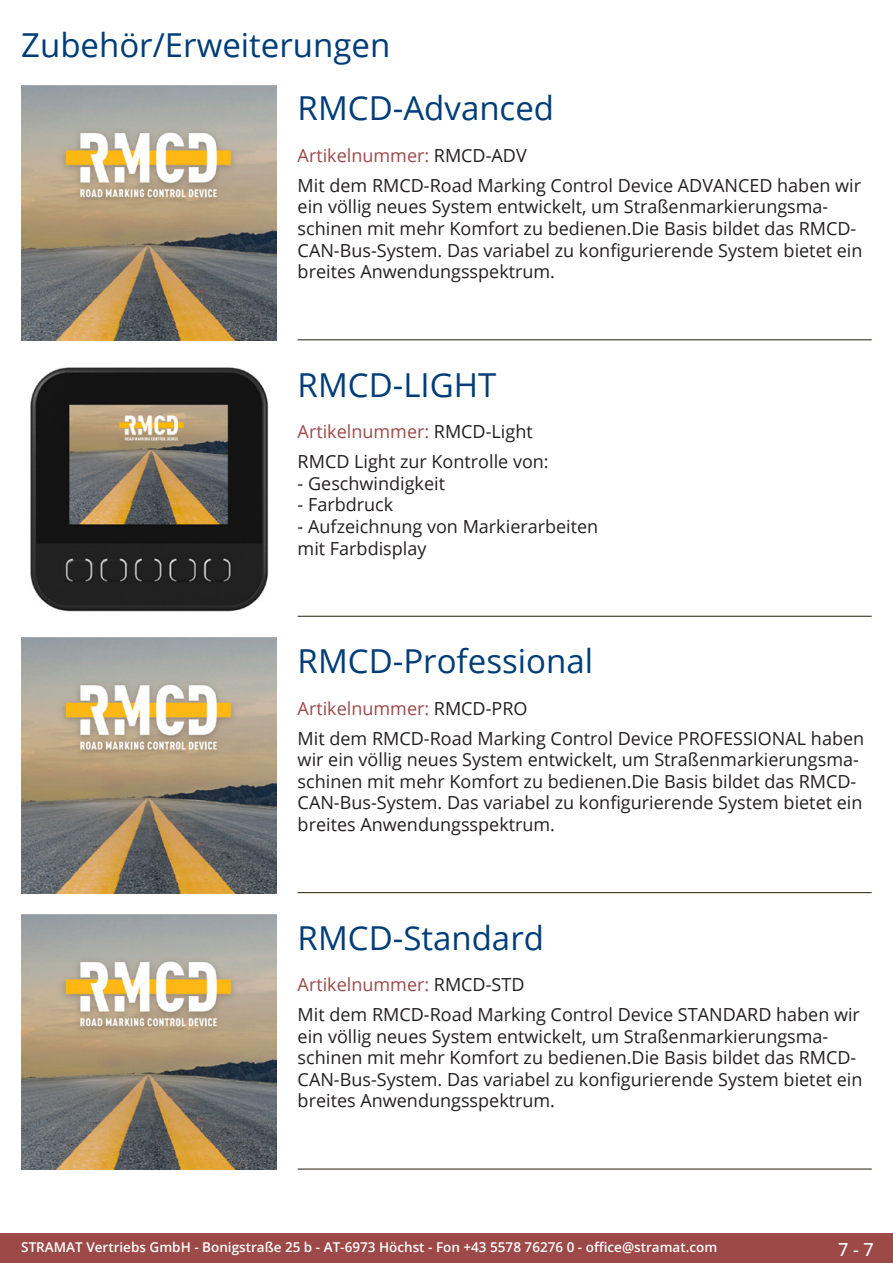
<style>
.page{position:relative;width:893px;height:1263px;background:#fff}
.page>*{position:absolute;margin:0;border:0;box-sizing:border-box;transform-origin:0 0}
.Produkttitel{font:33px "Open Sans";color:#003d78}
.RastTitel{font:33px "Open Sans";color:#003d78}
.Beschreibung_Text{font:18px/21.6px "Open Sans";color:#231f20}
.TechDaten_Überschrif{font:18px "Open Sans";color:#9c4948}
.t1{font:500 18px "Open Sans";color:#fff}
.t2{font:600 13.5px "Open Sans";color:#fff}
.s1{color:#231f20}
</style>
<div class="page">
<div style="left:0;top:1233px;width:893px;height:30px;background:#9c4948"></div>
<hr style="left:298px;top:340px;width:574px;height:1px;background:#201d08">
<hr style="left:298px;top:616px;width:574px;height:1px;background:#201d08">
<hr style="left:298px;top:892px;width:574px;height:1px;background:#201d08">
<hr style="left:298px;top:1169px;width:574px;height:1px;background:#201d08">
<img style="left:21px;top:85px;width:255px;height:255px">
<img style="left:30px;top:367px;width:239px;height:245px">
<img style="left:21px;top:638px;width:255px;height:255px">
<img style="left:21px;top:914px;width:255px;height:255px">
<p class="RastTitel" style="left:21px;top:22px;width:370px">Zubehör/Erweiterungen</p>
<p class="Produkttitel" style="left:298px;top:86px;width:258px">RMCD-Advanced</p>
<p class="TechDaten_Überschrif" style="left:298px;top:143px;width:231px">Artikelnummer: <span class="s1">RMCD-ADV</span></p>
<p class="Beschreibung_Text" style="left:298px;top:174px;width:566px">Mit dem RMCD-Road Marking Control Device ADVANCED haben wir ein völlig neues System entwickelt, um Straßenmarkierungsma&shy;schinen mit mehr Komfort zu bedienen.Die Basis bildet das RMCD-CAN-Bus-System. Das variabel zu konfigurierende System bietet ein breites Anwendungsspektrum.</p>
<p class="Produkttitel" style="left:298px;top:362px;width:200px">RMCD-LIGHT</p>
<p class="TechDaten_Überschrif" style="left:298px;top:420px;width:237px">Artikelnummer: <span class="s1">RMCD-Light</span></p>
<p class="Beschreibung_Text" style="left:298px;top:450px;width:253px">RMCD Light zur Kontrolle von:</p>
<p class="Beschreibung_Text" style="left:298px;top:472px;width:149px">- Geschwindigkeit</p>
<p class="Beschreibung_Text" style="left:298px;top:494px;width:97px">- Farbdruck</p>
<p class="Beschreibung_Text" style="left:298px;top:515px;width:302px">- Aufzeichnung von Markierarbeiten mit Farbdisplay</p>
<p class="Produkttitel" style="left:298px;top:638px;width:297px">RMCD-Professional</p>
<p class="TechDaten_Überschrif" style="left:298px;top:696px;width:231px">Artikelnummer: <span class="s1">RMCD-PRO</span></p>
<p class="Beschreibung_Text" style="left:298px;top:727px;width:568px">Mit dem RMCD-Road Marking Control Device PROFESSIONAL haben wir ein völlig neues System entwickelt, um Straßenmarkierungsma&shy;schinen mit mehr Komfort zu bedienen.Die Basis bildet das RMCD-CAN-Bus-System. Das variabel zu konfigurierende System bietet ein breites Anwendungsspektrum.</p>
<p class="Produkttitel" style="left:298px;top:915px;width:248px">RMCD-Standard</p>
<p class="TechDaten_Überschrif" style="left:298px;top:972px;width:228px">Artikelnummer: <span class="s1">RMCD-STD</span></p>
<p class="Beschreibung_Text" style="left:298px;top:1003px;width:566px">Mit dem RMCD-Road Marking Control Device STANDARD haben wir ein völlig neues System entwickelt, um Straßenmarkierungsma&shy;schinen mit mehr Komfort zu bedienen.Die Basis bildet das RMCD-CAN-Bus-System. Das variabel zu konfigurierende System bietet ein breites Anwendungsspektrum.</p>
<p class="t2" style="left:21px;top:1238px;width:698px">STRAMAT Vertriebs GmbH - Bonigstraße 25 b - AT-6973 Höchst - Fon +43 5578 76276 0 - office@stramat.com</p>
<p class="t1" style="left:838px;top:1237px;width:37px">7 - 7</p>
</div>
